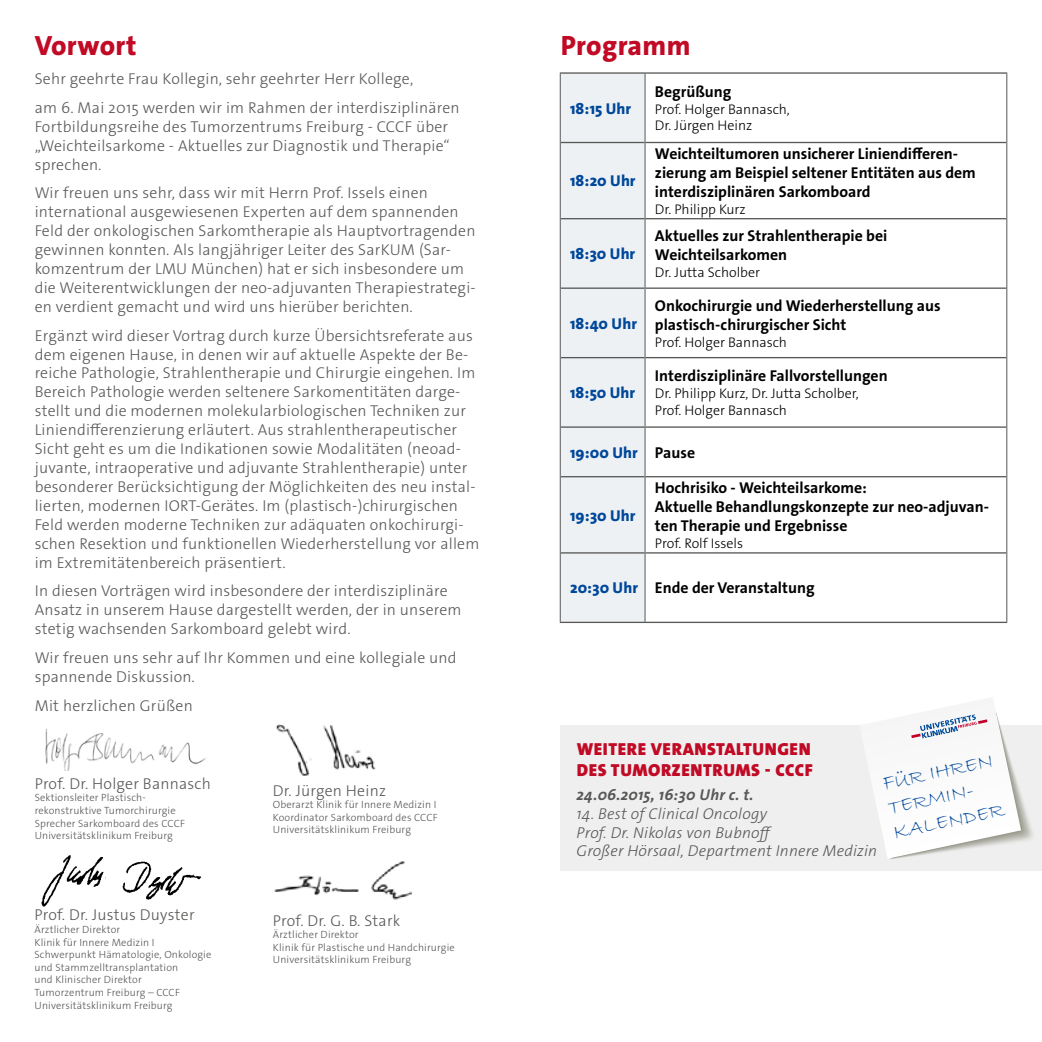
<style>
.page{position:relative;width:1042px;height:1042px;background:#fff}
.page>*{position:absolute;margin:0;border:0;box-sizing:border-box;transform-origin:0 0}
.t1{font:800 28px "The Sans Os F";letter-spacing:.015em;color:#c10a25}
.t2{font:21px/25.2px "Bradley Hand ITC";color:#00489a}
.t3{font:900 17.5px/21px "The Sans Os F";letter-spacing:.035em;color:#c10a25}
.t4{font:300 15.75px/18.9px "The Sans Os F";letter-spacing:.015em;color:#575756}
.t5{font:700 15.75px/18.9px "The Sans Os F";color:#000}
.t6{font:italic 300 15.75px/18.9px "The Sans Os F";letter-spacing:.015em;color:#575756}
.t7{font:800 15.75px "The Sans Os F";color:#00489a}
.t8{font:italic 700 15.75px "The Sans Os F";letter-spacing:.015em;color:#575756}
.t9{font:300 14px/16.8px "The Sans Os F";color:#000}
.t10{font:300 10.5px/12.6px "The Sans Os F";letter-spacing:.015em;color:#575756}
.s1{font-weight:700;color:#000}
.s2{font-weight:800;color:#00489a}
</style>
<div class="page">
<img style="left:45px;top:728px;width:161px;height:42px">
<div style="left:561px;top:74px;width:83px;height:548px;background:#eef1f4"></div>
<hr style="left:560px;top:72px;width:85px;height:2px;background:#575756">
<hr style="left:645px;top:72px;width:362px;height:2px;background:#575756">
<hr style="left:561px;top:142px;width:83px;height:1px;background:#575756">
<hr style="left:645px;top:142px;width:361px;height:1px;background:#575756">
<hr style="left:561px;top:218px;width:83px;height:1px;background:#575756">
<hr style="left:645px;top:218px;width:361px;height:1px;background:#575756">
<hr style="left:561px;top:287px;width:83px;height:2px;background:#575756">
<hr style="left:645px;top:287px;width:361px;height:2px;background:#575756">
<hr style="left:561px;top:357px;width:83px;height:1px;background:#575756">
<hr style="left:645px;top:357px;width:361px;height:1px;background:#575756">
<hr style="left:561px;top:426px;width:83px;height:2px;background:#575756">
<hr style="left:645px;top:426px;width:361px;height:2px;background:#575756">
<hr style="left:561px;top:476px;width:83px;height:1px;background:#575756">
<hr style="left:645px;top:476px;width:361px;height:1px;background:#575756">
<hr style="left:561px;top:552px;width:83px;height:1px;background:#575756">
<hr style="left:645px;top:552px;width:361px;height:1px;background:#575756">
<hr style="left:560px;top:622px;width:85px;height:1px;background:#575756">
<hr style="left:645px;top:622px;width:362px;height:1px;background:#575756">
<hr style="left:560px;top:74px;width:1px;height:68px;background:#575756">
<hr style="left:644px;top:74px;width:1px;height:68px;background:#575756">
<hr style="left:1006px;top:74px;width:1px;height:68px;background:#575756">
<hr style="left:560px;top:142px;width:1px;height:77px;background:#575756">
<hr style="left:644px;top:142px;width:1px;height:77px;background:#575756">
<hr style="left:1006px;top:142px;width:1px;height:77px;background:#575756">
<hr style="left:560px;top:219px;width:1px;height:69px;background:#575756">
<hr style="left:644px;top:219px;width:1px;height:69px;background:#575756">
<hr style="left:1006px;top:219px;width:1px;height:69px;background:#575756">
<hr style="left:560px;top:288px;width:1px;height:70px;background:#575756">
<hr style="left:644px;top:288px;width:1px;height:70px;background:#575756">
<hr style="left:1006px;top:288px;width:1px;height:70px;background:#575756">
<hr style="left:560px;top:358px;width:1px;height:69px;background:#575756">
<hr style="left:644px;top:358px;width:1px;height:69px;background:#575756">
<hr style="left:1006px;top:358px;width:1px;height:69px;background:#575756">
<hr style="left:560px;top:427px;width:1px;height:50px;background:#575756">
<hr style="left:644px;top:427px;width:1px;height:50px;background:#575756">
<hr style="left:1006px;top:427px;width:1px;height:50px;background:#575756">
<hr style="left:560px;top:477px;width:1px;height:76px;background:#575756">
<hr style="left:644px;top:477px;width:1px;height:76px;background:#575756">
<hr style="left:1006px;top:477px;width:1px;height:76px;background:#575756">
<hr style="left:560px;top:553px;width:1px;height:69px;background:#575756">
<hr style="left:644px;top:553px;width:1px;height:69px;background:#575756">
<hr style="left:1006px;top:553px;width:1px;height:69px;background:#575756">
<img style="left:41px;top:855px;width:161px;height:52px">
<img style="left:276px;top:724px;width:100px;height:51px">
<img style="left:274px;top:861px;width:138px;height:39px">
<div style="left:561px;top:725px;width:481px;height:146px;background:#efefef"></div>
<svg style="left:873px;top:711px;width:160px;height:148px"></svg>
<h1 class="t1" style="left:35px;top:28px;width:104px">Vorwort</h1>
<h1 class="t1" style="left:561px;top:28px;width:131px">Programm</h1>
<p class="t4" style="left:35px;top:64px;width:426px;line-height:28.9px">Sehr geehrte Frau Kollegin, sehr geehrter Herr Kollege,<br>am 6. Mai 2015 werden wir im Rahmen der interdisziplinären</p>
<p class="t4" style="left:35px;top:117px;width:417px;text-align:justify">Fortbildungsreihe des Tumorzentrums Freiburg - CCCF über „Weichteilsarkome - Aktuelles zur Diagnostik und Therapie“ sprechen.</p>
<p class="t4" style="left:35px;top:184px;width:442px">Wir freuen uns sehr, dass wir mit Herrn Prof. Issels einen international ausgewiesenen Experten auf dem spannenden Feld der onkologischen Sarkomtherapie als Hauptvortragenden gewinnen konnten. Als langjähriger Leiter des SarKUM (Sar&shy;komzentrum der LMU München) hat er sich insbesondere um die Weiterentwicklungen der neo-adjuvanten Therapiestrategi&shy;en verdient gemacht und wird uns hierüber berichten.</p>
<p class="t4" style="left:35px;top:326px;width:446px">Ergänzt wird dieser Vortrag durch kurze Übersichtsreferate aus dem eigenen Hause, in denen wir auf aktuelle Aspekte der Be&shy;reiche Pathologie, Strahlentherapie und Chirurgie eingehen. Im Bereich Pathologie werden seltenere Sarkomentitäten darge&shy;stellt und die modernen molekularbiologischen Techniken zur Liniendifferenzierung erläutert. Aus strahlentherapeutischer Sicht geht es um die Indikationen sowie Modalitäten (neoad&shy;juvante, intraoperative und adjuvante Strahlentherapie) unter besonderer Berücksichtigung der Möglichkeiten des neu instal&shy;lierten, modernen IORT-Gerätes. Im (plastisch-)chirurgischen Feld werden moderne Techniken zur adäquaten onkochirurgi&shy;schen Resektion und funktionellen Wiederherstellung vor allem im Extremitätenbereich präsentiert.</p>
<p class="t4" style="left:35px;top:582px;width:428px">In diesen Vorträgen wird insbesondere der interdisziplinäre<br>Ansatz in unserem Hause dargestellt werden, der in unserem stetig wachsenden Sarkomboard gelebt wird.</p>
<p class="t4" style="left:35px;top:648px;width:423px">Wir freuen uns sehr auf Ihr Kommen und eine kollegiale und spannende Diskussion.</p>
<p class="t4" style="left:35px;top:696px;width:160px">Mit herzlichen Grüßen</p>
<p class="t5" style="left:655px;top:82px;width:78px">Begrüßung</p>
<p class="t9" style="left:655px;top:101px;width:136px">Prof. Holger Bannasch,<br>Dr. Jürgen Heinz</p>
<p class="t7" style="left:570px;top:98px;width:62px">18:15 Uhr</p>
<p class="t5" style="left:655px;top:144px;width:322px">Weichteiltumoren unsicherer Liniendifferen&shy;zierung am Beispiel seltener Entitäten aus dem interdisziplinären Sarkomboard</p>
<p class="t9" style="left:655px;top:201px;width:92px">Dr. Philipp Kurz</p>
<p class="t7" style="left:570px;top:171px;width:67px">18:20 Uhr</p>
<p class="t5" style="left:655px;top:227px;width:234px">Aktuelles zur Strahlentherapie bei<br>Weichteilsarkomen</p>
<p class="t9" style="left:655px;top:264px;width:107px">Dr. Jutta Scholber</p>
<p class="t7" style="left:570px;top:244px;width:67px">18:30 Uhr</p>
<p class="t5" style="left:655px;top:296px;width:287px">Onkochirurgie und Wiederherstellung aus plastisch-chirurgischer Sicht</p>
<p class="t9" style="left:655px;top:333px;width:134px">Prof. Holger Bannasch</p>
<p class="t7" style="left:570px;top:313px;width:68px">18:40 Uhr</p>
<p class="t5" style="left:655px;top:367px;width:234px">Interdisziplinäre Fallvorstellungen</p>
<p class="t9" style="left:655px;top:385px;width:205px">Dr. Philipp Kurz, Dr. Jutta Scholber,<br>Prof. Holger Bannasch</p>
<p class="t7" style="left:570px;top:442px;width:126px">19:00 Uhr <span class="s1">Pause</span></p>
<p class="t7" style="left:570px;top:383px;width:66px">18:50 Uhr</p>
<p class="t5" style="left:655px;top:479px;width:335px">Hochrisiko - Weichteilsarkome:<br>Aktuelle Behandlungskonzepte zur neo-adjuvan&shy;ten Therapie und Ergebnisse</p>
<p class="t9" style="left:655px;top:535px;width:90px">Prof. Rolf Issels</p>
<p class="t5" style="left:570px;top:579px;width:246px"><span class="s2">20:30 Uhr</span> Ende der Veranstaltung</p>
<p class="t7" style="left:570px;top:505px;width:67px">19:30 Uhr</p>
<p class="t4" style="left:35px;top:774px;width:178px">Prof. Dr. Holger Bannasch</p>
<p class="t10" style="left:35px;top:791px;width:152px">Sektionsleiter Plastisch&shy;rekonstruktive Tumorchirurgie<br>Sprecher Sarkomboard des CCCF<br>Universitätsklinikum Freiburg</p>
<p class="t4" style="left:34px;top:906px;width:162px">Prof. Dr. Justus Duyster</p>
<p class="t10" style="left:34px;top:923px;width:178px">Ärztlicher Direktor<br>Klinik für Innere Medizin I<br>Schwerpunkt Hämatologie, Onkologie und Stammzelltransplantation<br>und Klinischer Direktor<br>Tumorzentrum Freiburg – CCCF<br>Universitätsklinikum Freiburg</p>
<p class="t4" style="left:273px;top:781px;width:115px">Dr. Jürgen Heinz</p>
<p class="t10" style="left:273px;top:798px;width:166px">Oberarzt Klinik für Innere Medizin I<br>Koordinator Sarkomboard des CCCF<br>Universitätsklinikum Freiburg</p>
<p class="t4" style="left:273px;top:911px;width:129px">Prof. Dr. G. B. Stark</p>
<p class="t10" style="left:273px;top:928px;width:183px">Ärztlicher Direktor<br>Klinik für Plastische und Handchirurgie<br>Universitätsklinikum Freiburg</p>
<p class="t3" style="left:577px;top:739px;width:237px">WEITERE VERANSTALTUNGEN<br>DES TUMORZENTRUMS - CCCF</p>
<h2 class="t2" style="left:880px;top:771px;width:114px;rotate:-12deg">FÜR IHREN<br>TERMIN-<br>KALENDER</h2>
<p class="t8" style="left:576px;top:784px;width:178px">24.06.2015, 16:30 Uhr c. t.</p>
<p class="t6" style="left:576px;top:804px;width:302px">14. Best of Clinical Oncology<br>Prof. Dr. Nikolas von Bubnoff<br>Großer Hörsaal, Department Innere Medizin</p>
</div>
